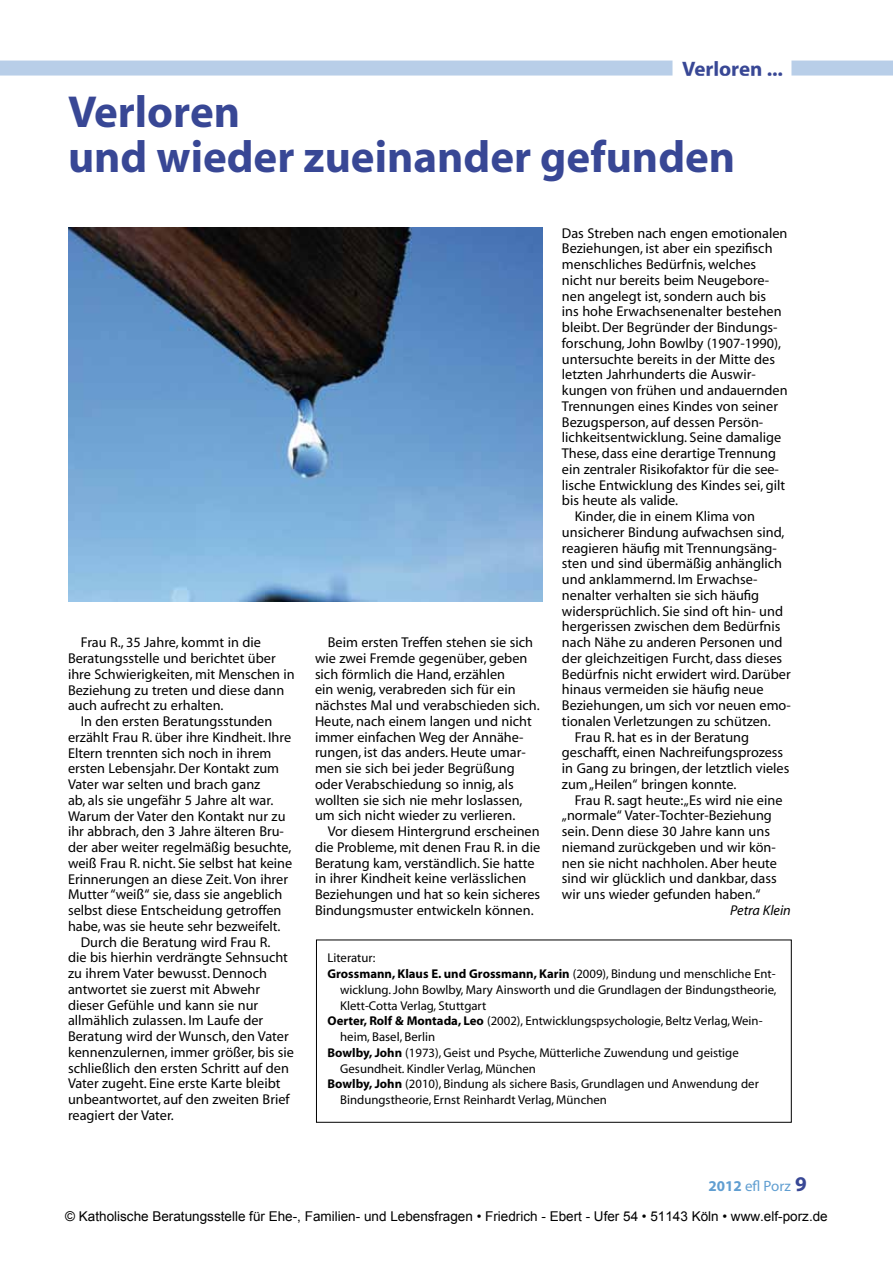
<style>
.page{position:relative;width:893px;height:1263px;background:#fff}
.page>*{position:absolute;margin:0;border:0;box-sizing:border-box;transform-origin:0 0}
.t1{font:700 45px/45px "Myriad";color:#384795}
.t2{font:700 21px "Myriad";color:#384795}
.t3{font:15px "Myriad";color:#609ed1}
.t4{font:14.25px/15.8px "Myriad";color:#000}
.t5{font:italic 14.25px "Myriad";color:#000}
.t6{font:13.5px "Arial";color:#000}
.t7{font:12.75px "Myriad";color:#000}
.t8{font:700 12.75px "Myriad";color:#000}
.s1{font-weight:400}
.s2{font-weight:700}
.s3{font-weight:700;font-size:21px;color:#384795}
</style>
<div class="page">
<div style="left:0;top:61px;width:893px;height:15px;background:#b8cee8"></div>
<div style="left:673px;top:60px;width:118px;height:16px;background:#fff"></div>
<div style="left:316px;top:939px;width:476px;height:184px;border:1px solid #000"></div>
<img style="left:68px;top:227px;width:475px;height:375px">
<h2 class="t2" style="left:682px;top:58px;width:102px">Verloren ...</h2>
<h1 class="t1" style="left:68px;top:91px;width:669px">Verloren<br>und wieder zueinander gefunden</h1>
<p class="t4" style="left:81px;top:635px;width:182px">Frau R., 35 Jahre, kommt in die</p>
<p class="t4" style="left:68px;top:651px;width:209px">Beratungsstelle und berichtet über</p>
<p class="t4" style="left:68px;top:667px;width:228px">ihre Schwierigkeiten, mit Menschen in</p>
<p class="t4" style="left:68px;top:682px;width:218px">Beziehung zu treten und diese dann</p>
<p class="t4" style="left:68px;top:698px;width:157px">auch aufrecht zu erhalten.</p>
<p class="t4" style="left:81px;top:714px;width:193px">In den ersten Beratungsstunden</p>
<p class="t4" style="left:68px;top:730px;width:225px">erzählt Frau R. über ihre Kindheit. Ihre</p>
<p class="t4" style="left:68px;top:745px;width:205px">Eltern trennten sich noch in ihrem</p>
<p class="t4" style="left:68px;top:761px;width:213px">ersten Lebensjahr. Der Kontakt zum</p>
<p class="t4" style="left:68px;top:777px;width:194px">Vater war selten und brach ganz</p>
<p class="t4" style="left:68px;top:793px;width:207px">ab, als sie ungefähr 5 Jahre alt war.</p>
<p class="t4" style="left:68px;top:808px;width:219px">Warum der Vater den Kontakt nur zu</p>
<p class="t4" style="left:68px;top:824px;width:217px">ihr abbrach, den 3 Jahre älteren Bru-</p>
<p class="t4" style="left:68px;top:840px;width:225px">der aber weiter regelmäßig besuchte,</p>
<p class="t4" style="left:68px;top:856px;width:226px">weiß Frau R. nicht. Sie selbst hat keine</p>
<p class="t4" style="left:68px;top:871px;width:221px">Erinnerungen an diese Zeit. Von ihrer</p>
<p class="t4" style="left:68px;top:887px;width:216px">Mutter “weiß“ sie, dass sie angeblich</p>
<p class="t4" style="left:68px;top:903px;width:215px">selbst diese Entscheidung getroffen</p>
<p class="t4" style="left:68px;top:919px;width:214px">habe, was sie heute sehr bezweifelt.</p>
<p class="t4" style="left:81px;top:934px;width:191px">Durch die Beratung wird Frau R.</p>
<p class="t4" style="left:68px;top:950px;width:221px">die bis hierhin verdrängte Sehnsucht</p>
<p class="t4" style="left:68px;top:966px;width:201px">zu ihrem Vater bewusst. Dennoch</p>
<p class="t4" style="left:68px;top:982px;width:194px">antwortet sie zuerst mit Abwehr</p>
<p class="t4" style="left:68px;top:997px;width:192px">dieser Gefühle und kann sie nur</p>
<p class="t4" style="left:68px;top:1013px;width:197px">allmählich zulassen. Im Laufe der</p>
<p class="t4" style="left:68px;top:1029px;width:222px">Beratung wird der Wunsch, den Vater</p>
<p class="t4" style="left:68px;top:1045px;width:228px">kennenzulernen, immer größer, bis sie</p>
<p class="t4" style="left:68px;top:1060px;width:222px">schließlich den ersten Schritt auf den</p>
<p class="t4" style="left:68px;top:1076px;width:214px">Vater zugeht. Eine erste Karte bleibt</p>
<p class="t4" style="left:68px;top:1092px;width:223px">unbeantwortet, auf den zweiten Brief</p>
<p class="t4" style="left:68px;top:1108px;width:107px">reagiert der Vater.</p>
<p class="t4" style="left:315px;top:635px;width:226px;text-indent:13px">Beim ersten Treffen stehen sie sich wie zwei Fremde gegenüber, geben sich förmlich die Hand, erzählen<br>ein wenig, verabreden sich für ein nächstes Mal und verabschieden sich.<br>Heute, nach einem langen und nicht immer einfachen Weg der Annähe&shy;rungen, ist das anders. Heute umar&shy;men sie sich bei jeder Begrüßung oder Verabschiedung so innig, als wollten sie sich nie mehr loslassen, um sich nicht wieder zu verlieren.</p>
<p class="t4" style="left:315px;top:824px;width:227px;text-indent:13px">Vor diesem Hintergrund erscheinen die Probleme, mit denen Frau R. in die Beratung kam, verständlich. Sie hatte in ihrer Kindheit keine verlässlichen Beziehungen und hat so kein sicheres Bindungsmuster entwickeln können.</p>
<p class="t4" style="left:562px;top:226px;width:227px">Das Streben nach engen emotionalen</p>
<p class="t4" style="left:562px;top:241px;width:212px">Beziehungen, ist aber ein spezifisch</p>
<p class="t4" style="left:562px;top:257px;width:196px">menschliches Bedürfnis, welches</p>
<p class="t4" style="left:562px;top:273px;width:209px">nicht nur bereits beim Neugebore-</p>
<p class="t4" style="left:562px;top:289px;width:206px">nen angelegt ist, sondern auch bis</p>
<p class="t4" style="left:562px;top:304px;width:221px">ins hohe Erwachsenenalter bestehen</p>
<p class="t4" style="left:562px;top:320px;width:217px">bleibt. Der Begründer der Bindungs-</p>
<p class="t4" style="left:562px;top:336px;width:221px">forschung, John Bowlby (1907-1990),</p>
<p class="t4" style="left:562px;top:352px;width:215px">untersuchte bereits in der Mitte des</p>
<p class="t4" style="left:562px;top:367px;width:195px">letzten Jahrhunderts die Auswir-</p>
<p class="t4" style="left:562px;top:383px;width:227px">kungen von frühen und andauernden</p>
<p class="t4" style="left:562px;top:399px;width:218px">Trennungen eines Kindes von seiner</p>
<p class="t4" style="left:562px;top:415px;width:203px">Bezugsperson, auf dessen Persön-</p>
<p class="t4" style="left:562px;top:430px;width:221px">lichkeitsentwicklung. Seine damalige</p>
<p class="t4" style="left:562px;top:446px;width:216px">These, dass eine derartige Trennung</p>
<p class="t4" style="left:562px;top:462px;width:218px">ein zentraler Risikofaktor für die see-</p>
<p class="t4" style="left:562px;top:478px;width:225px">lische Entwicklung des Kindes sei, gilt</p>
<p class="t4" style="left:562px;top:493px;width:118px">bis heute als valide.</p>
<p class="t4" style="left:575px;top:509px;width:182px">Kinder, die in einem Klima von</p>
<p class="t4" style="left:562px;top:525px;width:224px">unsicherer Bindung aufwachsen sind,</p>
<p class="t4" style="left:562px;top:540px;width:216px">reagieren häufig mit Trennungsäng-</p>
<p class="t4" style="left:562px;top:556px;width:222px">sten und sind übermäßig anhänglich</p>
<p class="t4" style="left:562px;top:572px;width:197px">und anklammernd. Im Erwachse-</p>
<p class="t4" style="left:562px;top:588px;width:199px">nenalter verhalten sie sich häufig</p>
<p class="t4" style="left:562px;top:603px;width:223px">widersprüchlich. Sie sind oft hin- und</p>
<p class="t4" style="left:562px;top:619px;width:220px">hergerissen zwischen dem Bedürfnis</p>
<p class="t4" style="left:562px;top:635px;width:222px">nach Nähe zu anderen Personen und</p>
<p class="t4" style="left:562px;top:651px;width:222px">der gleichzeitigen Furcht, dass dieses</p>
<p class="t4" style="left:562px;top:666px;width:230px">Bedürfnis nicht erwidert wird. Darüber</p>
<p class="t4" style="left:562px;top:682px;width:203px">hinaus vermeiden sie häufig neue</p>
<p class="t4" style="left:562px;top:698px;width:230px">Beziehungen, um sich vor neuen emo-</p>
<p class="t4" style="left:562px;top:714px;width:210px">tionalen Verletzungen zu schützen.</p>
<p class="t4" style="left:575px;top:729px;width:176px">Frau R. hat es in der Beratung</p>
<p class="t4" style="left:562px;top:745px;width:223px">geschafft, einen Nachreifungsprozess</p>
<p class="t4" style="left:562px;top:761px;width:229px">in Gang zu bringen, der letztlich vieles</p>
<p class="t4" style="left:562px;top:777px;width:176px">zum „Heilen“ bringen konnte.</p>
<p class="t4" style="left:575px;top:792px;width:209px">Frau R. sagt heute: „Es wird nie eine</p>
<p class="t4" style="left:562px;top:808px;width:211px">„normale“ Vater-Tochter-Beziehung</p>
<p class="t4" style="left:562px;top:824px;width:210px">sein. Denn diese 30 Jahre kann uns</p>
<p class="t4" style="left:562px;top:840px;width:215px">niemand zurückgeben und wir kön-</p>
<p class="t4" style="left:562px;top:855px;width:217px">nen sie nicht nachholen. Aber heute</p>
<p class="t4" style="left:562px;top:871px;width:216px">sind wir glücklich und dankbar, dass</p>
<p class="t4" style="left:562px;top:887px;width:200px">wir uns wieder gefunden haben.“</p>
<p class="t5" style="left:730px;top:903px;width:62px">Petra Klein</p>
<p class="t7" style="left:327px;top:952px;width:49px">Literatur:</p>
<p class="t8" style="left:327px;top:967px;width:450px">Grossmann, Klaus E. und Grossmann, Karin <span class="s1">(2009), Bindung und menschliche Ent-</span></p>
<p class="t7" style="left:340px;top:983px;width:438px">wicklung. John Bowlby, Mary Ainsworth und die Grundlagen der Bindungstheorie,</p>
<p class="t7" style="left:340px;top:999px;width:148px">Klett-Cotta Verlag, Stuttgart</p>
<p class="t7" style="left:327px;top:1015px;width:437px"><span class="s2">Oerter, Rolf &amp; Montada, Leo</span> (2002), Entwicklungspsychologie, Beltz Verlag, Wein-</p>
<p class="t7" style="left:340px;top:1030px;width:96px">heim, Basel, Berlin</p>
<p class="t7" style="left:327px;top:1046px;width:413px"><span class="s2">Bowlby, John</span> (1973), Geist und Psyche, Mütterliche Zuwendung und geistige</p>
<p class="t7" style="left:340px;top:1062px;width:197px">Gesundheit. Kindler Verlag, München</p>
<p class="t7" style="left:327px;top:1078px;width:433px"><span class="s2">Bowlby, John</span> (2010), Bindung als sichere Basis, Grundlagen und Anwendung der</p>
<p class="t7" style="left:340px;top:1093px;width:268px">Bindungstheorie, Ernst Reinhardt Verlag, München</p>
<p class="t3" style="left:709px;top:1178px;width:100px"><span class="s2">2012</span> efl Porz <span class="s3">9</span></p>
<p class="t6" style="left:65px;top:1207px;width:764px">© Katholische Beratungsstelle für Ehe-, Familien- und Lebensfragen • Friedrich - Ebert - Ufer 54 • 51143 Köln • www.elf-porz.de</p>
</div>
